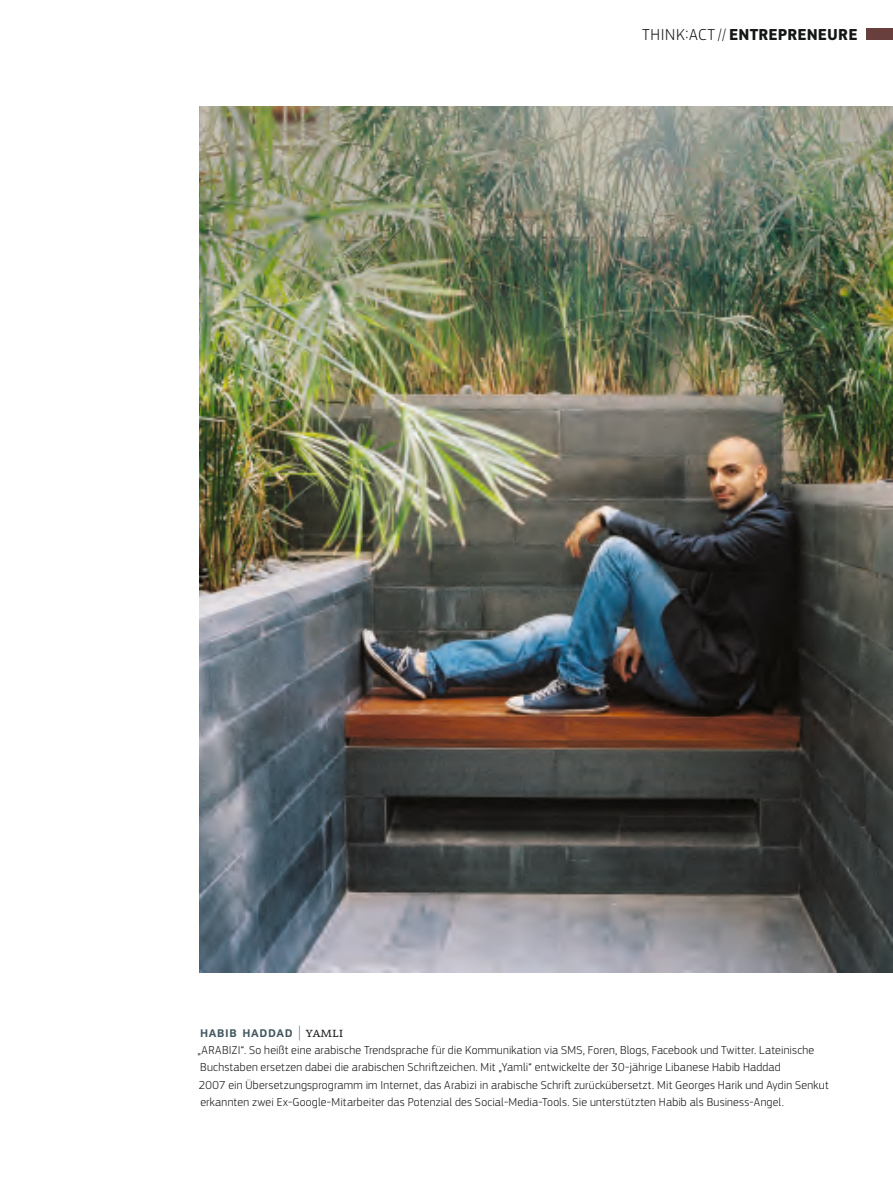
<style>
.page{position:relative;width:893px;height:1191px;background:#fff}
.page>*{position:absolute;margin:0;border:0;box-sizing:border-box;transform-origin:0 0}
.t1{font:700 16.5px "PF Square Sans Pro";color:#151616}
.t2{font:500 15px "PF Square Sans Pro";color:#43575f}
.t3{font:14.25px "Elena Trial";color:#151616}
.t4{font:300 12px/17.2px "PF Square Sans Pro";letter-spacing:.015em;color:#151616}
.s1{font-weight:300}
.s2{font-size:19.95px;color:#005c89}
</style>
<div class="page">
<div style="left:866px;top:29px;width:27px;height:11px;background:#693f3d"></div>
<img style="left:200px;top:106px;width:693px;height:866px">
<h1 class="t1" style="left:642px;top:24px;width:217px"><span class="s1">think:act //</span> ENTREPRENEURE</h1>
<p class="t2" style="left:200px;top:1023px;width:52px">HABIB HADDAD</p>
<p class="t3" style="left:298px;top:1022px;width:47px"><span class="s2">|</span> YAMLI</p>
<p class="t4" style="left:197px;top:1041px;width:27px">„ARABIZI</p>
<p class="t4" style="left:199px;top:1041px;width:631px;text-indent:42px">“. So heißt eine arabische Trendsprache für die Kommunikation via SMS, Foren, Blogs, Facebook und Twitter. Lateinische Buchstaben ersetzen dabei die arabischen Schriftzeichen. Mit „Yamli“ entwickelte der 30-jährige Libanese Habib Haddad<br>2007 ein Übersetzungsprogramm im I nternet, das Arabizi in arabische Schrift zurückübersetzt. Mit Georges Harik und Aydin Senkut erkannten zwei Ex-Google-Mitarbeiter das Potenzial des Social-Media-Tools. Sie unterstützten Habib als Business-Angel.</p>
</div>
